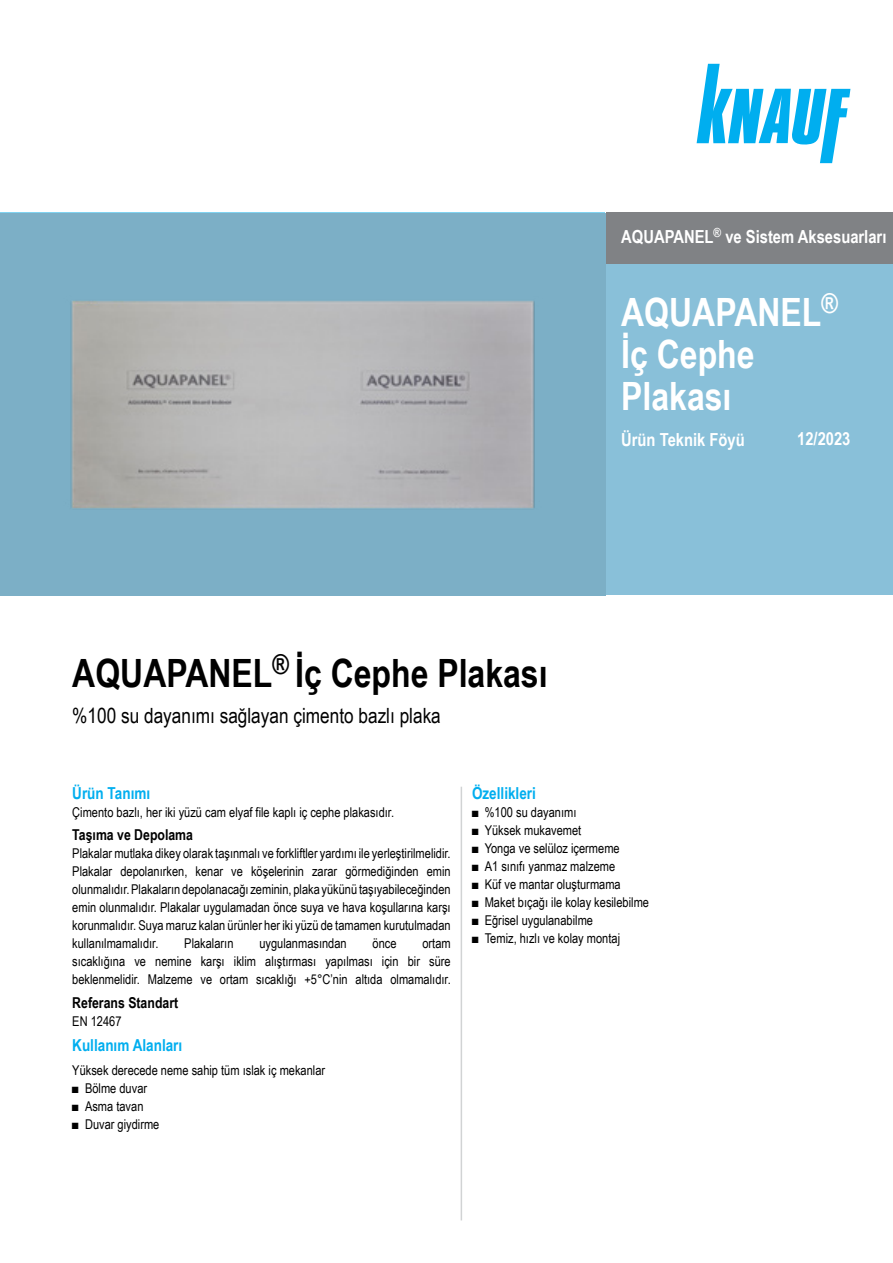
<style>
.page{position:relative;width:893px;height:1263px;background:#fff}
.page>*{position:absolute;margin:0;border:0;box-sizing:border-box;transform-origin:0 0}
.t1{font:700 39px "Arial Narrow";color:#000}
.t2{font:700 39px/42px "Arial Narrow";color:#fff}
.t3{font:21px "Arial Narrow";color:#000}
.t4{font:700 18px "Arial Narrow";color:#fff}
.t5{font:700 16.5px "Arial Narrow";color:#00aeef}
.t6{font:700 15px "Arial Narrow";color:#000}
.t7{font:13.5px/18px "Arial Narrow";color:#000;text-align:justify}
</style>
<div class="page">
<div style="left:606px;top:213px;width:287px;height:382px;background:#89c0d9"></div>
<div style="left:606px;top:213px;width:287px;height:51px;background:#808285"></div>
<svg style="left:697px;top:64px;width:153px;height:99px"></svg>
<div style="left:0;top:213px;width:606px;height:382px;background:#7cafc6"></div>
<img style="left:71px;top:301px;width:464px;height:208px">
<hr style="left:461px;top:787px;width:1px;height:433px;background:#d1d3d4">
<h3 class="t4" style="left:621px;top:223px;width:267px">AQUAPANEL<sup>®</sup> ve Sistem Aksesuarları</h3>
<h1 class="t2" style="left:621px;top:289px;width:218px">AQUAPANEL<sup>®<br></sup>İç Cephe<br>Plakası</h1>
<h3 class="t4" style="left:621px;top:426px;width:125px">Ürün Teknik Föyü</h3>
<h3 class="t4" style="left:797px;top:425px;width:55px">12/2023</h3>
<h1 class="t1" style="left:72px;top:644px;width:477px">AQUAPANEL<sup>®</sup> İç Cephe Plakası</h1>
<h2 class="t3" style="left:72px;top:700px;width:370px">%100 su dayanımı sağlayan çimento bazlı plaka</h2>
<p class="t5" style="left:72px;top:780px;width:79px">Ürün Tanımı</p>
<p class="t7" style="left:72px;top:802px;width:323px">Çimento bazlı, her iki yüzü cam elyaf file kaplı iç cephe plakasıdır.</p>
<p class="t6" style="left:72px;top:823px;width:122px">Taşıma ve Depolama</p>
<p class="t7" style="left:72px;top:844px;width:380px">Plakalar mutlaka dikey olarak taşınmalı ve forkliftler yardımı ile yerleştirilmelidir.<br>Plakalar depolanırken, kenar ve köşelerinin zarar görmediğinden emin olunmalıdır. Plakaların depolanacağı zeminin, plaka yükünü taşıyabileceğinden emin olunmalıdır. Plakalar uygulamadan önce suya ve hava koşullarına karşı korunmalıdır. Suya maruz kalan ürünler her iki yüzü de tamamen kurutulmadan kullanılmamalıdır.</p>
<p class="t7" style="left:184px;top:934px;width:51px">Plakaların</p>
<p class="t7" style="left:259px;top:934px;width:89px">uygulanmasından</p>
<p class="t7" style="left:373px;top:934px;width:26px">önce</p>
<p class="t7" style="left:72px;top:934px;width:380px;text-indent:350px">ortam sıcaklığına ve nemine karşı iklim alıştırması yapılması için bir süre beklenmelidir. Malzeme ve ortam sıcaklığı +5°C’nin altıda olmamalıdır.</p>
<p class="t6" style="left:72px;top:991px;width:107px">Referans Standart</p>
<p class="t7" style="left:72px;top:1011px;width:51px">EN 12467</p>
<p class="t5" style="left:72px;top:1033px;width:112px">Kullanım Alanları</p>
<p class="t7" style="left:72px;top:1061px;width:254px">Yüksek derecede neme sahip tüm ıslak iç mekanlar</p>
<p class="t7" style="left:72px;top:1079px;width:76px">■ Bölme duvar</p>
<p class="t7" style="left:72px;top:1097px;width:73px">■ Asma tavan</p>
<p class="t7" style="left:72px;top:1115px;width:89px">■ Duvar giydirme</p>
<p class="t5" style="left:472px;top:780px;width:65px">Özellikleri</p>
<p class="t7" style="left:472px;top:802px;width:106px">■ %100 su dayanımı</p>
<p class="t7" style="left:472px;top:820px;width:111px">■ Yüksek mukavemet</p>
<p class="t7" style="left:472px;top:838px;width:149px">■ Yonga ve selüloz içermeme</p>
<p class="t7" style="left:472px;top:856px;width:145px">■ A1 sınıfı yanmaz malzeme</p>
<p class="t7" style="left:472px;top:874px;width:150px">■ Küf ve mantar oluşturmama</p>
<p class="t7" style="left:472px;top:892px;width:179px">■ Maket bıçağı ile kolay kesilebilme</p>
<p class="t7" style="left:472px;top:910px;width:123px">■ Eğrisel uygulanabilme</p>
<p class="t7" style="left:472px;top:928px;width:150px">■ Temiz, hızlı ve kolay montaj</p>
</div>
